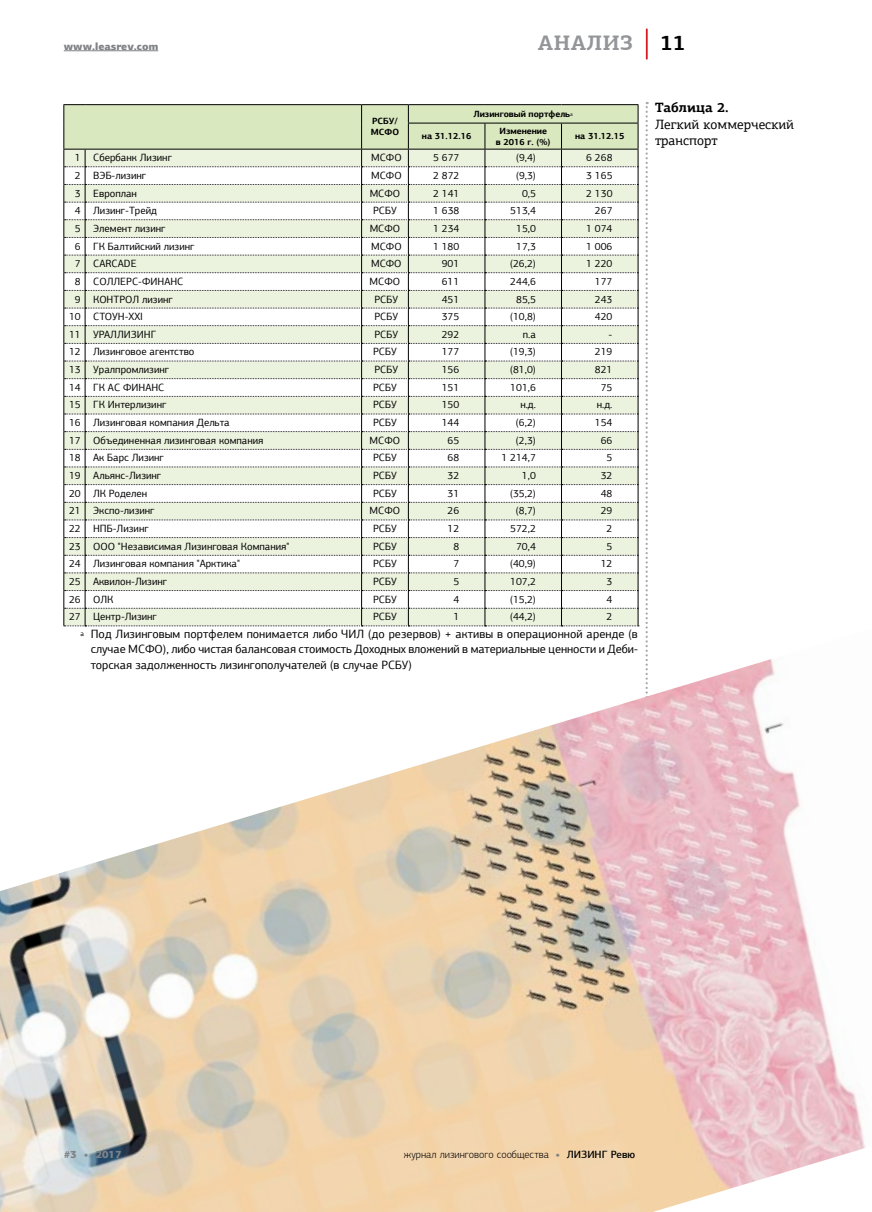
<style>
.page{position:relative;width:872px;height:1212px;background:#fff}
.page>*{position:absolute;margin:0;border:0;box-sizing:border-box;transform-origin:0 0}
.t1{font:700 21px "PF Agora Slab Pro";letter-spacing:.02em;color:#939598}
.t2{font:700 21px "PF Agora Slab Pro";color:#000}
.t3{font:13.5px/16.5px "PF Agora Slab Pro";color:#000}
.t4{font:700 13.5px "PF Agora Slab Pro";color:#000}
.t5{font:12px/15.8px "PF Agora Sans Pro";color:#000;text-align:justify}
.t6{font:10.5px "PF Agora Sans Pro";color:#000}
.t7{font:300 10.5px "PF Agora Sans Pro";color:#000}
.t8{font:900 10.5px "PF Agora Sans Pro";color:#808285}
.t9{font:700 9px/10.8px "PF Agora Sans Pro";color:#000}
.s1{font-weight:900;color:#808285}
.s2{font-weight:500}
</style>
<div class="page">
<svg style="left:645px;top:102px;width:3px;height:527px"></svg>
<hr style="left:64px;top:50px;width:94px;height:1px;background:#808285">
<hr style="left:646px;top:29px;width:1px;height:30px;background:#d71920">
<img style="left:0;top:631px;width:866px;height:581px">
<svg style="left:63px;top:104px;width:576px;height:522px"></svg>
<p class="t8" style="left:64px;top:39px;width:96px">www.leasrev.com</p>
<h1 class="t1" style="left:538px;top:29px;width:97px">АНАЛИЗ</h1>
<h1 class="t2" style="left:660px;top:29px;width:27px">11</h1>
<p class="t9" style="left:371px;top:116px;width:30px">РСБУ/<br>МСФО</p>
<p class="t9" style="left:473px;top:109px;width:101px">Лизинговый портфель<sup>а</sup></p>
<p class="t9" style="left:422px;top:131px;width:51px">на 31.12.16</p>
<p class="t9" style="left:496px;top:126px;width:56px;text-align:center">Изменение в 2016 г. (%)</p>
<p class="t9" style="left:575px;top:131px;width:51px">на 31.12.15</p>
<p class="t6" style="left:75px;top:151px;width:98px">1 Сбербанк Лизинг</p>
<p class="t6" style="left:371px;top:151px;width:32px">МСФО</p>
<p class="t6" style="left:433px;top:151px;width:28px">5 677</p>
<p class="t6" style="left:516px;top:151px;width:21px">(9,4)</p>
<p class="t6" style="left:586px;top:151px;width:28px">6 268</p>
<p class="t6" style="left:75px;top:169px;width:73px">2 ВЭБ-лизинг</p>
<p class="t6" style="left:371px;top:169px;width:32px">МСФО</p>
<p class="t6" style="left:433px;top:169px;width:28px">2 872</p>
<p class="t6" style="left:516px;top:169px;width:21px">(9,3)</p>
<p class="t6" style="left:586px;top:169px;width:28px">3 165</p>
<p class="t6" style="left:75px;top:187px;width:64px">3 Европлан</p>
<p class="t6" style="left:370px;top:187px;width:32px">МСФО</p>
<p class="t6" style="left:433px;top:187px;width:28px">2 141</p>
<p class="t6" style="left:522px;top:187px;width:15px">0,5</p>
<p class="t6" style="left:586px;top:187px;width:28px">2 130</p>
<p class="t6" style="left:75px;top:204px;width:83px">4 Лизинг-Трейд</p>
<p class="t6" style="left:373px;top:204px;width:25px">РСБУ</p>
<p class="t6" style="left:433px;top:204px;width:28px">1 638</p>
<p class="t6" style="left:510px;top:204px;width:27px">513,4</p>
<p class="t6" style="left:595px;top:204px;width:19px">267</p>
<p class="t6" style="left:75px;top:222px;width:92px">5 Элемент лизинг</p>
<p class="t6" style="left:370px;top:222px;width:32px">МСФО</p>
<p class="t6" style="left:433px;top:222px;width:28px">1 234</p>
<p class="t6" style="left:516px;top:222px;width:21px">15,0</p>
<p class="t6" style="left:586px;top:222px;width:28px">1 074</p>
<p class="t6" style="left:75px;top:240px;width:121px">6 ГК Балтийский лизинг</p>
<p class="t6" style="left:371px;top:240px;width:32px">МСФО</p>
<p class="t6" style="left:433px;top:240px;width:28px">1 180</p>
<p class="t6" style="left:516px;top:240px;width:21px">17,3</p>
<p class="t6" style="left:586px;top:240px;width:28px">1 006</p>
<p class="t6" style="left:75px;top:257px;width:63px">7 СARCADE</p>
<p class="t6" style="left:371px;top:257px;width:32px">МСФО</p>
<p class="t6" style="left:442px;top:257px;width:19px">901</p>
<p class="t6" style="left:510px;top:257px;width:27px">(26,2)</p>
<p class="t6" style="left:586px;top:257px;width:28px">1 220</p>
<p class="t6" style="left:75px;top:275px;width:110px">8 СОЛЛЕРС-ФИНАНС</p>
<p class="t6" style="left:369px;top:275px;width:32px">МСФО</p>
<p class="t6" style="left:442px;top:275px;width:19px">611</p>
<p class="t6" style="left:510px;top:275px;width:27px">244,6</p>
<p class="t6" style="left:595px;top:275px;width:19px">177</p>
<p class="t6" style="left:75px;top:293px;width:99px">9 КОНТРОЛ лизинг</p>
<p class="t6" style="left:374px;top:293px;width:25px">РСБУ</p>
<p class="t6" style="left:442px;top:293px;width:19px">451</p>
<p class="t6" style="left:516px;top:293px;width:21px">85,5</p>
<p class="t6" style="left:595px;top:293px;width:19px">243</p>
<p class="t6" style="left:69px;top:310px;width:75px">10 СТОУН-XXI</p>
<p class="t6" style="left:374px;top:310px;width:25px">РСБУ</p>
<p class="t6" style="left:442px;top:310px;width:19px">375</p>
<p class="t6" style="left:510px;top:310px;width:27px">(10,8)</p>
<p class="t6" style="left:595px;top:310px;width:19px">420</p>
<p class="t6" style="left:69px;top:328px;width:89px">11 УРАЛЛИЗИНГ</p>
<p class="t6" style="left:374px;top:328px;width:25px">РСБУ</p>
<p class="t6" style="left:442px;top:328px;width:19px">292</p>
<p class="t6" style="left:523px;top:328px;width:15px">n.a</p>
<p class="t6" style="left:608px;top:328px;width:5px">-</p>
<p class="t6" style="left:69px;top:346px;width:127px">12 Лизинговое агентство</p>
<p class="t6" style="left:373px;top:346px;width:25px">РСБУ</p>
<p class="t6" style="left:442px;top:346px;width:19px">177</p>
<p class="t6" style="left:510px;top:346px;width:27px">(19,3)</p>
<p class="t6" style="left:595px;top:346px;width:19px">219</p>
<p class="t6" style="left:69px;top:363px;width:101px">13 Уралпромлизинг</p>
<p class="t6" style="left:374px;top:363px;width:25px">РСБУ</p>
<p class="t6" style="left:442px;top:363px;width:19px">156</p>
<p class="t6" style="left:510px;top:363px;width:27px">(81,0)</p>
<p class="t6" style="left:595px;top:363px;width:19px">821</p>
<p class="t6" style="left:69px;top:381px;width:97px">14 ГК АС ФИНАНС</p>
<p class="t6" style="left:373px;top:381px;width:25px">РСБУ</p>
<p class="t6" style="left:442px;top:381px;width:19px">151</p>
<p class="t6" style="left:510px;top:381px;width:27px">101,6</p>
<p class="t6" style="left:601px;top:381px;width:13px">75</p>
<p class="t6" style="left:69px;top:398px;width:99px">15 ГК Интерлизинг</p>
<p class="t6" style="left:373px;top:398px;width:25px">РСБУ</p>
<p class="t6" style="left:442px;top:398px;width:19px">150</p>
<p class="t6" style="left:520px;top:398px;width:17px">н.д.</p>
<p class="t6" style="left:597px;top:398px;width:17px">н.д.</p>
<p class="t6" style="left:69px;top:416px;width:162px">16 Лизинговая компания Дельта</p>
<p class="t6" style="left:373px;top:416px;width:25px">РСБУ</p>
<p class="t6" style="left:442px;top:416px;width:19px">144</p>
<p class="t6" style="left:516px;top:416px;width:21px">(6,2)</p>
<p class="t6" style="left:595px;top:416px;width:19px">154</p>
<p class="t6" style="left:69px;top:434px;width:196px">17 Объединенная лизинговая компания</p>
<p class="t6" style="left:369px;top:434px;width:32px">МСФО</p>
<p class="t6" style="left:447px;top:434px;width:13px">65</p>
<p class="t6" style="left:516px;top:434px;width:21px">(2,3)</p>
<p class="t6" style="left:601px;top:434px;width:13px">66</p>
<p class="t6" style="left:69px;top:451px;width:96px">18 Ак Барс Лизинг</p>
<p class="t6" style="left:373px;top:451px;width:25px">РСБУ</p>
<p class="t6" style="left:447px;top:451px;width:13px">68</p>
<p class="t6" style="left:501px;top:451px;width:36px">1 214,7</p>
<p class="t6" style="left:606px;top:451px;width:7px">5</p>
<p class="t6" style="left:69px;top:469px;width:94px">19 Альянс-Лизинг</p>
<p class="t6" style="left:373px;top:469px;width:25px">РСБУ</p>
<p class="t6" style="left:447px;top:469px;width:13px">32</p>
<p class="t6" style="left:522px;top:469px;width:15px">1,0</p>
<p class="t6" style="left:601px;top:469px;width:13px">32</p>
<p class="t6" style="left:69px;top:487px;width:80px">20 ЛК Роделен</p>
<p class="t6" style="left:373px;top:487px;width:25px">РСБУ</p>
<p class="t6" style="left:447px;top:487px;width:13px">31</p>
<p class="t6" style="left:510px;top:487px;width:27px">(35,2)</p>
<p class="t6" style="left:601px;top:487px;width:13px">48</p>
<p class="t6" style="left:69px;top:504px;width:87px">21 Экспо-лизинг</p>
<p class="t6" style="left:369px;top:504px;width:32px">МСФО</p>
<p class="t6" style="left:447px;top:504px;width:13px">26</p>
<p class="t6" style="left:516px;top:504px;width:21px">(8,7)</p>
<p class="t6" style="left:601px;top:504px;width:13px">29</p>
<p class="t6" style="left:69px;top:522px;width:81px">22 НПБ-Лизинг</p>
<p class="t6" style="left:373px;top:522px;width:25px">РСБУ</p>
<p class="t6" style="left:447px;top:522px;width:13px">12</p>
<p class="t6" style="left:510px;top:522px;width:27px">572,2</p>
<p class="t6" style="left:606px;top:522px;width:7px">2</p>
<p class="t6" style="left:69px;top:540px;width:222px">23 ООО "Независимая Лизинговая Компания"</p>
<p class="t6" style="left:373px;top:540px;width:25px">РСБУ</p>
<p class="t6" style="left:453px;top:540px;width:7px">8</p>
<p class="t6" style="left:516px;top:540px;width:21px">70,4</p>
<p class="t6" style="left:606px;top:540px;width:7px">5</p>
<p class="t6" style="left:69px;top:557px;width:172px">24 Лизинговая компания "Арктика"</p>
<p class="t6" style="left:373px;top:557px;width:25px">РСБУ</p>
<p class="t6" style="left:453px;top:557px;width:7px">7</p>
<p class="t6" style="left:510px;top:557px;width:27px">(40,9)</p>
<p class="t6" style="left:601px;top:557px;width:13px">12</p>
<p class="t6" style="left:69px;top:575px;width:100px">25 Аквилон-Лизинг</p>
<p class="t6" style="left:373px;top:575px;width:25px">РСБУ</p>
<p class="t6" style="left:453px;top:575px;width:7px">5</p>
<p class="t6" style="left:510px;top:575px;width:27px">107,2</p>
<p class="t6" style="left:606px;top:575px;width:7px">3</p>
<p class="t6" style="left:69px;top:593px;width:46px">26 ОЛК</p>
<p class="t6" style="left:373px;top:593px;width:25px">РСБУ</p>
<p class="t6" style="left:453px;top:593px;width:7px">4</p>
<p class="t6" style="left:510px;top:593px;width:27px">(15,2)</p>
<p class="t6" style="left:606px;top:593px;width:7px">4</p>
<p class="t6" style="left:69px;top:610px;width:89px">27 Центр-Лизинг</p>
<p class="t6" style="left:373px;top:610px;width:25px">РСБУ</p>
<p class="t6" style="left:453px;top:610px;width:7px">1</p>
<p class="t6" style="left:510px;top:610px;width:27px">(44,2)</p>
<p class="t6" style="left:606px;top:610px;width:7px">2</p>
<p class="t5" style="left:91px;top:626px;width:549px;text-indent:-10px"><sup>а</sup> Под Лизинговым портфелем понимается либо ЧИЛ (до резервов) + активы в операционной аренде (в случае МСФО), либо чистая балансовая стоимость Доходных вложений в материальные ценности и Деби&shy;торская задолженность лизингополучателей (в случае РСБУ)</p>
<p class="t4" style="left:655px;top:99px;width:75px">Таблица 2.</p>
<p class="t3" style="left:655px;top:116px;width:141px">Легкий коммерческий транспорт</p>
<p class="t8" style="left:64px;top:1147px;width:59px">#3 • 2017</p>
<p class="t7" style="left:404px;top:1148px;width:233px">журнал лизингового сообщества <span class="s1">•</span> <span class="s2">ЛИЗИНГ Ревю</span></p>
</div>
